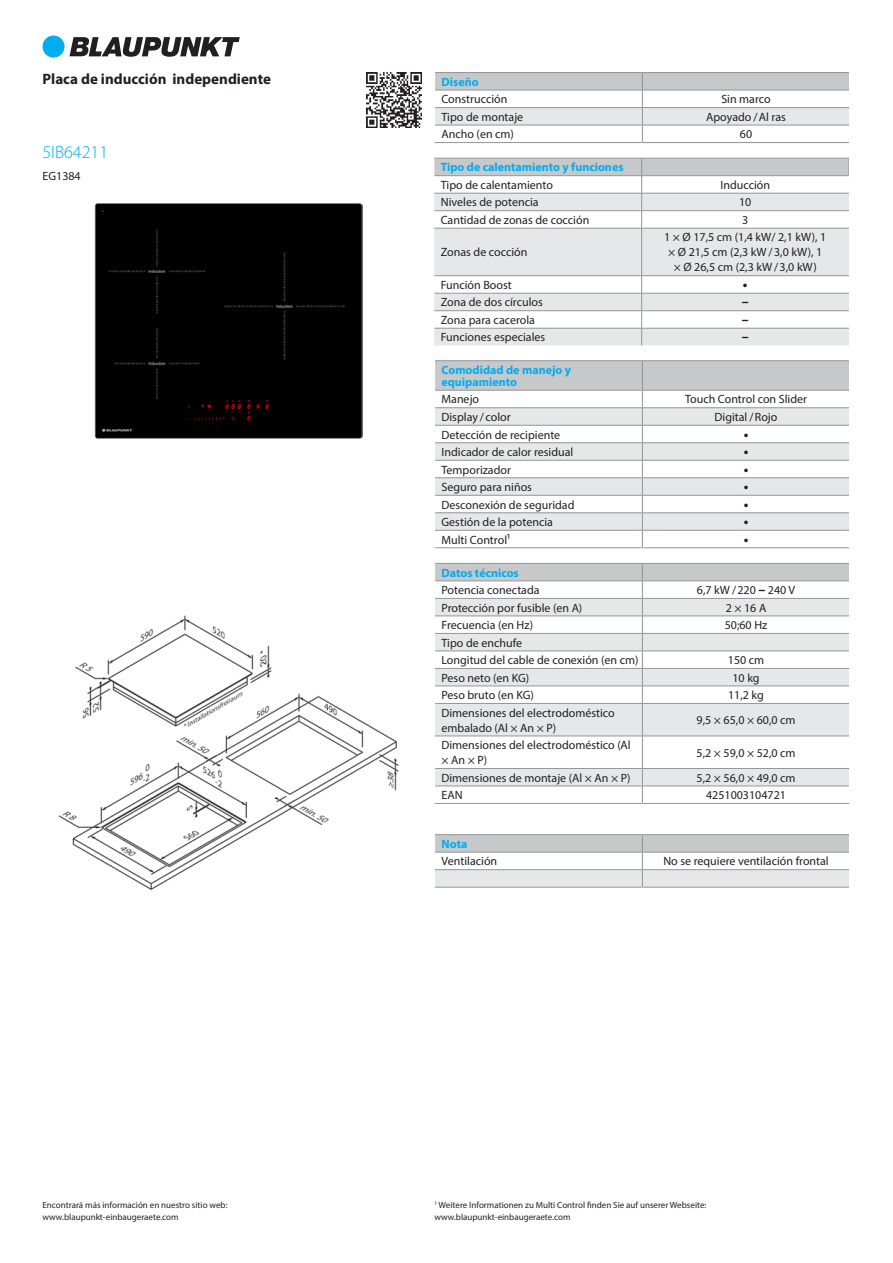
<style>
.page{position:relative;width:893px;height:1263px;background:#fff}
.page>*{position:absolute;margin:0;border:0;box-sizing:border-box;transform-origin:0 0}
.Merkmalsfolge-Modell{font:300 18px "Myriad Pro";color:#00aeef}
.Merkmalsfolge-Produu{font:700 15px "Myriad Pro";color:#231f20}
.Metadata-Wert{font:700 13.8px "Myriad Pro";color:#231f20}
.Metadata{font:12px/15px "Myriad Pro";color:#231f20}
.Metadata-Wert-2{font:12px/15px "Myriad Pro";color:#231f20;text-align:center}
.Kopf{font:700 12px/12px "Myriad Pro";color:#00aeef}
.Merkmalsfolge-Nummer{font:12px "Myriad Pro";color:#231f20}
.Absatz_erster{font:9px "Myriad Pro";color:#231f20}
.Absatz_letzter{font:9px "Myriad Pro";color:#231f20}
.s1{font-weight:700;font-size:13.8px}
</style>
<div class="page">
<img style="left:58px;top:615px;width:341px;height:275px">
<div style="left:95px;top:203px;width:267px;height:236px;background:#000"></div>
<img style="left:366px;top:72px;width:56px;height:56px">
<hr style="left:435px;top:72px;width:207px;height:1px;background:#939598">
<hr style="left:642px;top:72px;width:208px;height:1px;background:#939598">
<svg style="left:434px;top:73px;width:415px;height:70px"></svg>
<svg style="left:434px;top:229px;width:415px;height:116px;fill:#e6e7e9"></svg>
<svg style="left:434px;top:158px;width:415px;height:70px"></svg>
<hr style="left:434px;top:228px;width:208px;height:1px;background:#939598">
<hr style="left:642px;top:228px;width:207px;height:1px;background:#939598">
<hr style="left:641px;top:228px;width:1px;height:47px;background:#939598">
<hr style="left:642px;top:275px;width:207px;height:1px;background:#939598">
<hr style="left:642px;top:293px;width:207px;height:1px;background:#939598">
<hr style="left:434px;top:310px;width:208px;height:1px;background:#939598">
<hr style="left:642px;top:310px;width:207px;height:1px;background:#939598">
<hr style="left:434px;top:328px;width:208px;height:1px;background:#939598">
<hr style="left:642px;top:328px;width:207px;height:1px;background:#939598">
<hr style="left:434px;top:275px;width:208px;height:1px;background:#939598">
<svg style="left:641px;top:276px;width:1px;height:69px"></svg>
<hr style="left:434px;top:293px;width:208px;height:1px;background:#939598">
<hr style="left:435px;top:360px;width:207px;height:1px;background:#939598">
<hr style="left:642px;top:360px;width:208px;height:1px;background:#939598">
<svg style="left:434px;top:361px;width:415px;height:188px"></svg>
<hr style="left:642px;top:390px;width:208px;height:1px;background:#939598">
<svg style="left:435px;top:704px;width:414px;height:82px;fill:#e6e7e9"></svg>
<hr style="left:435px;top:703px;width:207px;height:1px;background:#939598">
<hr style="left:642px;top:703px;width:208px;height:1px;background:#939598">
<hr style="left:642px;top:704px;width:1px;height:32px;background:#939598">
<hr style="left:435px;top:736px;width:207px;height:1px;background:#939598">
<hr style="left:642px;top:736px;width:208px;height:1px;background:#939598">
<hr style="left:642px;top:736px;width:1px;height:32px;background:#939598">
<hr style="left:435px;top:768px;width:207px;height:1px;background:#939598">
<hr style="left:642px;top:768px;width:208px;height:1px;background:#939598">
<hr style="left:435px;top:786px;width:207px;height:1px;background:#939598">
<hr style="left:642px;top:786px;width:208px;height:1px;background:#939598">
<hr style="left:434px;top:803px;width:208px;height:1px;background:#939598">
<hr style="left:642px;top:803px;width:208px;height:1px;background:#939598">
<svg style="left:642px;top:769px;width:1px;height:35px"></svg>
<svg style="left:435px;top:563px;width:414px;height:140px"></svg>
<hr style="left:642px;top:581px;width:208px;height:1px;background:#939598">
<hr style="left:435px;top:834px;width:207px;height:1px;background:#939598">
<hr style="left:642px;top:834px;width:208px;height:1px;background:#939598">
<svg style="left:434px;top:835px;width:415px;height:53px"></svg>
<div style="left:43px;top:36px;width:22px;height:22px;background:#00aeef;border-radius:50%"></div>
<svg style="left:69px;top:37px;width:171px;height:20px"></svg>
<hr style="left:849px;top:72px;width:3px;height:1130px;background:#fff">
<p class="Merkmalsfolge-Produu" style="left:43px;top:69px;width:230px">Placa de inducción independiente</p>
<p class="Merkmalsfolge-Modell" style="left:43px;top:141px;width:67px">5IB64211</p>
<p class="Merkmalsfolge-Nummer" style="left:43px;top:169px;width:40px">EG1384</p>
<p class="Absatz_erster" style="left:43px;top:1200px;width:187px">Encontrará más información en nuestro sitio web:</p>
<p class="Absatz_letzter" style="left:43px;top:1212px;width:138px">www.blaupunkt-einbaugeraete.com</p>
<p class="Kopf" style="left:441px;top:75px;width:39px">Diseño</p>
<p class="Metadata" style="left:441px;top:92px;width:68px">Construcción</p>
<p class="Metadata-Wert-2" style="left:721px;top:92px;width:51px">Sin marco</p>
<p class="Metadata" style="left:441px;top:109px;width:83px">Tipo de montaje</p>
<p class="Metadata-Wert-2" style="left:706px;top:109px;width:81px">Apoyado / Al ras</p>
<p class="Metadata" style="left:441px;top:127px;width:74px">Ancho (en cm)</p>
<p class="Metadata-Wert-2" style="left:740px;top:127px;width:14px">60</p>
<p class="Kopf" style="left:441px;top:161px;width:184px">Tipo de calentamiento y funciones</p>
<p class="Metadata" style="left:441px;top:177px;width:114px">Tipo de calentamiento</p>
<p class="Metadata-Wert-2" style="left:720px;top:177px;width:51px">Inducción</p>
<p class="Metadata" style="left:441px;top:195px;width:99px">Niveles de potencia</p>
<p class="Metadata-Wert-2" style="left:739px;top:195px;width:14px">10</p>
<p class="Metadata" style="left:441px;top:212px;width:150px">Cantidad de zonas de cocción</p>
<p class="Metadata-Wert-2" style="left:742px;top:212px;width:8px">3</p>
<p class="Metadata" style="left:441px;top:245px;width:88px">Zonas de cocción</p>
<p class="Metadata-Wert-2" style="left:664px;top:230px;width:164px">1 × Ø 17,5 cm (1,4 kW/ 2,1 kW), 1 × Ø 21,5 cm (2,3 kW / 3,0 kW), 1 × Ø 26,5 cm (2,3 kW / 3,0 kW)</p>
<p class="Metadata" style="left:441px;top:277px;width:73px">Función Boost</p>
<p class="Metadata-Wert" style="left:743px;top:275px;width:6px">•</p>
<p class="Metadata" style="left:441px;top:295px;width:104px">Zona de dos círculos</p>
<p class="Metadata-Wert" style="left:742px;top:293px;width:8px">–</p>
<p class="Metadata" style="left:441px;top:312px;width:96px">Zona para cacerola</p>
<p class="Metadata-Wert" style="left:742px;top:310px;width:8px">–</p>
<p class="Metadata" style="left:441px;top:330px;width:106px">Funciones especiales</p>
<p class="Metadata-Wert" style="left:742px;top:328px;width:8px">–</p>
<p class="Kopf" style="left:441px;top:364px;width:131px">Comodidad de manejo y equipamiento</p>
<p class="Metadata" style="left:441px;top:392px;width:39px">Manejo</p>
<p class="Metadata-Wert-2" style="left:685px;top:392px;width:124px">Touch Control con Slider</p>
<p class="Metadata" style="left:441px;top:409px;width:71px">Display / color</p>
<p class="Metadata-Wert-2" style="left:715px;top:409px;width:64px">Digital / Rojo</p>
<p class="Metadata" style="left:441px;top:427px;width:120px">Detección de recipiente</p>
<p class="Metadata-Wert" style="left:744px;top:425px;width:6px">•</p>
<p class="Metadata" style="left:441px;top:444px;width:133px">Indicador de calor residual</p>
<p class="Metadata-Wert" style="left:744px;top:442px;width:6px">•</p>
<p class="Metadata" style="left:441px;top:462px;width:71px">Temporizador</p>
<p class="Metadata-Wert" style="left:744px;top:460px;width:6px">•</p>
<p class="Metadata" style="left:441px;top:479px;width:92px">Seguro para niños</p>
<p class="Metadata-Wert" style="left:744px;top:477px;width:6px">•</p>
<p class="Metadata" style="left:441px;top:497px;width:134px">Desconexión de seguridad</p>
<p class="Metadata-Wert" style="left:744px;top:495px;width:6px">•</p>
<p class="Metadata" style="left:441px;top:514px;width:113px">Gestión de la potencia</p>
<p class="Metadata-Wert" style="left:744px;top:512px;width:6px">•</p>
<p class="Metadata" style="left:441px;top:532px;width:70px">Multi Control¹</p>
<p class="Metadata-Wert" style="left:744px;top:530px;width:6px">•</p>
<p class="Kopf" style="left:441px;top:566px;width:79px">Datos técnicos</p>
<p class="Metadata" style="left:441px;top:582px;width:100px">Potencia conectada</p>
<p class="Metadata-Wert-2" style="left:697px;top:582px;width:100px">6,7 kW / 220 <span class="s1">–</span> 240 V</p>
<p class="Metadata" style="left:441px;top:600px;width:142px">Protección por fusible (en A)</p>
<p class="Metadata-Wert-2" style="left:726px;top:600px;width:42px">2 × 16 A</p>
<p class="Metadata" style="left:441px;top:617px;width:93px">Frecuencia (en Hz)</p>
<p class="Metadata-Wert-2" style="left:725px;top:617px;width:44px">50;60 Hz</p>
<p class="Metadata" style="left:441px;top:635px;width:82px">Tipo de enchufe</p>
<p class="Metadata" style="left:441px;top:652px;width:199px">Longitud del cable de conexión (en cm)</p>
<p class="Metadata-Wert-2" style="left:728px;top:652px;width:38px">150 cm</p>
<p class="Metadata" style="left:441px;top:670px;width:89px">Peso neto (en KG)</p>
<p class="Metadata-Wert-2" style="left:732px;top:670px;width:29px">10 kg</p>
<p class="Metadata" style="left:441px;top:687px;width:94px">Peso bruto (en KG)</p>
<p class="Metadata-Wert-2" style="left:728px;top:687px;width:37px">11,2 kg</p>
<p class="Metadata" style="left:441px;top:705px;width:175px">Dimensiones del electrodoméstico embalado (Al × An × P)</p>
<p class="Metadata-Wert-2" style="left:696px;top:712px;width:101px">9,5 × 65,0 × 60,0 cm</p>
<p class="Metadata" style="left:441px;top:737px;width:191px">Dimensiones del electrodoméstico (Al × An × P)</p>
<p class="Metadata-Wert-2" style="left:696px;top:745px;width:101px">5,2 × 59,0 × 52,0 cm</p>
<p class="Metadata" style="left:441px;top:770px;width:191px">Dimensiones de montaje (Al × An × P)</p>
<p class="Metadata-Wert-2" style="left:696px;top:770px;width:101px">5,2 × 56,0 × 49,0 cm</p>
<p class="Metadata" style="left:441px;top:787px;width:23px">EAN</p>
<p class="Metadata-Wert-2" style="left:706px;top:787px;width:82px">4251003104721</p>
<p class="Kopf" style="left:441px;top:837px;width:27px">Nota</p>
<p class="Metadata" style="left:441px;top:854px;width:57px">Ventilación</p>
<p class="Metadata-Wert-2" style="left:663px;top:854px;width:167px">No se requiere ventilación frontal</p>
<p class="Absatz_erster" style="left:434px;top:1200px;width:274px"><sup>1</sup> Weitere Informationen zu Multi Control finden Sie auf unserer Webseite:</p>
<p class="Absatz_letzter" style="left:434px;top:1212px;width:138px">www.blaupunkt-einbaugeraete.com</p>
</div>
